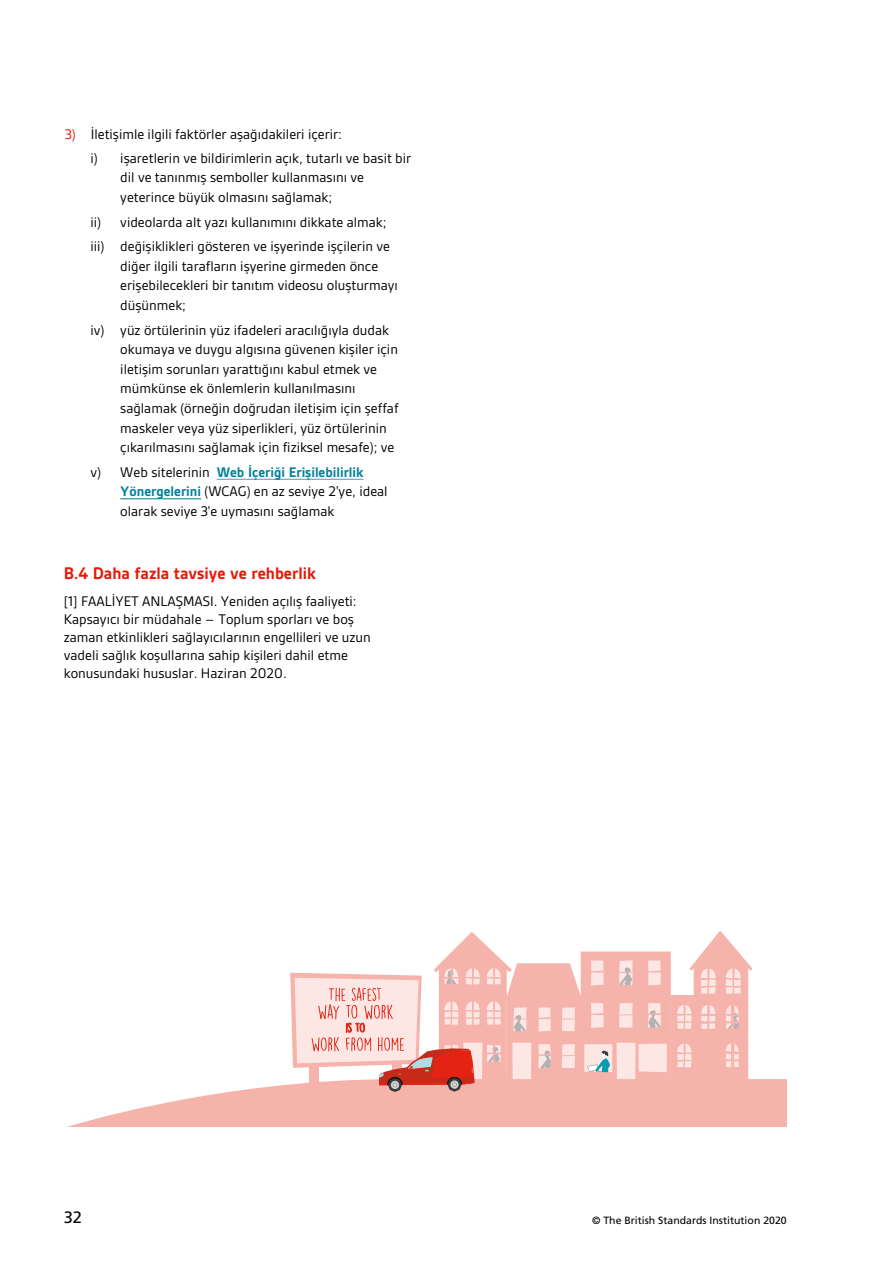
<style>
.page{position:relative;width:893px;height:1263px;background:#fff}
.page>*{position:absolute;margin:0;border:0;box-sizing:border-box;transform-origin:0 0}
.LEVEL_1{font:700 18px "Gesta";color:#e71808}
.t1{font:16.5px "Frutiger";color:#000}
.BODY_COPY__4mm{font:15px/19.6px "Gesta";color:#000}
.t2{font:10.5px "Frutiger";color:#000}
.s1{color:#e71808}
.s2{font-weight:700;color:#00829c}
</style>
<div class="page">
<svg style="left:67px;top:930px;width:720px;height:197px"></svg>
<hr style="left:217px;top:479px;width:147px;height:1px;background:#00829c">
<hr style="left:120px;top:498px;width:81px;height:1px;background:#00829c">
<p class="BODY_COPY__4mm" style="left:91px;top:122px;width:322px;line-height:24.2px;text-indent:-26px"><span class="s1">3)</span> İletişimle ilgili faktörler aşağıdakileri içerir:<br>i) işaretlerin ve bildirimlerin açık, tutarlı ve basit bir</p>
<p class="BODY_COPY__4mm" style="left:120px;top:168px;width:245px">dil ve tanınmış semboller kullanmasını ve yeterince büyük olmasını sağlamak;</p>
<p class="BODY_COPY__4mm" style="left:91px;top:209px;width:301px;line-height:24.6px">ii) videolarda alt yazı kullanımını dikkate almak; iii) değişiklikleri gösteren ve işyerinde işçilerin ve</p>
<p class="BODY_COPY__4mm" style="left:120px;top:256px;width:279px">diğer ilgili tarafların işyerine girmeden önce erişebilecekleri bir tanıtım videosu oluşturmayı düşünmek;</p>
<p class="BODY_COPY__4mm" style="left:120px;top:320px;width:280px;text-indent:-30px">iv) yüz örtülerinin yüz ifadeleri aracılığıyla dudak okumaya ve duygu algısına güvenen kişiler için iletişim sorunları yarattığını kabul etmek ve mümkünse ek önlemlerin kullanılmasını sağlamak (örneğin doğrudan iletişim için şeffaf maskeler veya yüz siperlikleri, yüz örtülerinin çıkarılmasını sağlamak için fiziksel mesafe); ve</p>
<p class="BODY_COPY__4mm" style="left:120px;top:462px;width:269px;text-indent:-30px">v) Web sitelerinin <span class="s2">Web İçeriği Erişilebilirlik<br>Yönergelerini</span> (WCAG) en az seviye 2'ye, ideal olarak seviye 3'e uymasını sağlamak</p>
<p class="LEVEL_1" style="left:64px;top:563px;width:254px">B.4 Daha fazla tavsiye ve rehberlik</p>
<p class="BODY_COPY__4mm" style="left:64px;top:592px;width:309px;line-height:18px">[1] FAALİYET ANLAŞMASI. Yeniden açılış faaliyeti:<br>Kapsayıcı bir müdahale – Toplum sporları ve boş zaman etkinlikleri sağlayıcılarının engellileri ve uzun vadeli sağlık koşullarına sahip kişileri dahil etme konusundaki hususlar. Haziran 2020.</p>
<p class="t1" style="left:64px;top:1207px;width:20px">32</p>
<p class="t2" style="left:592px;top:1214px;width:196px">© The British Standards Institution 2020</p>
</div>
